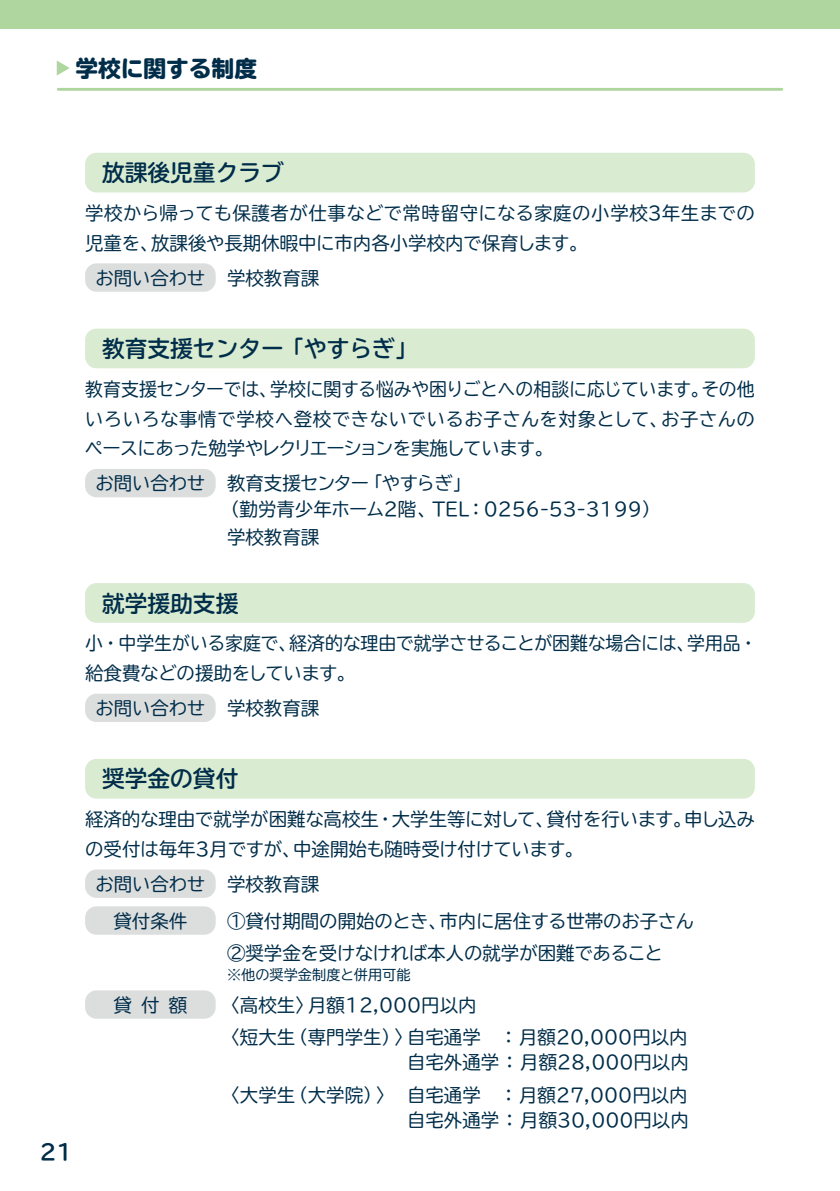
<style>
.page{position:relative;width:840px;height:1191px;background:#fff}
.page>*{position:absolute;margin:0;border:0;box-sizing:border-box;transform-origin:0 0}
.t1{font:700 22.6px "TBUDR Go Std";color:#002d49}
.t2{font:800 22.6px "TBUDR Go Std";color:#002d49}
.t3{font:700 21.2px "TBUDR Go Std";color:#002d49}
.t4{font:18.4px/29.8px "TBUDR Go Std";color:#002d49}
.t5{font:14.2px "TBUDR Go Std";color:#002d49}
</style>
<div class="page">
<hr style="left:58px;top:88px;width:723px;height:3px;background:#aed69e">
<div style="left:0;top:0;width:839px;height:28px;background:#aed69e"></div>
<svg style="left:57px;top:61px;width:13px;height:15px"></svg>
<svg style="left:839px;top:0;width:1px;height:28px"></svg>
<div style="left:85px;top:153px;width:669px;height:39px;background:#d9ebd1;border-radius:11px"></div>
<div style="left:85px;top:263px;width:130px;height:29px;background:#dcdddd;border-radius:11px"></div>
<div style="left:85px;top:693px;width:130px;height:29px;background:#dcdddd;border-radius:11px"></div>
<div style="left:85px;top:583px;width:669px;height:40px;background:#d9ebd1;border-radius:11px"></div>
<div style="left:85px;top:469px;width:130px;height:28px;background:#dcdddd;border-radius:11px"></div>
<div style="left:85px;top:328px;width:669px;height:40px;background:#d9ebd1;border-radius:11px"></div>
<div style="left:85px;top:759px;width:669px;height:39px;background:#d9ebd1;border-radius:11px"></div>
<div style="left:85px;top:869px;width:130px;height:29px;background:#dcdddd;border-radius:11px"></div>
<div style="left:85px;top:990px;width:130px;height:28px;background:#dcdddd;border-radius:11px"></div>
<div style="left:85px;top:906px;width:130px;height:28px;background:#dcdddd;border-radius:11px"></div>
<p class="t2" style="left:75px;top:56px;width:183px">学校に関する制度</p>
<p class="t1" style="left:102px;top:154px;width:183px">放課後児童クラブ</p>
<p class="t4" style="left:85px;top:198px;width:671px">学校から帰っても保護者が仕事などで常時留守になる家庭の小学校3年生までの児童を、放課後や長期休暇中に市内各小学校内で保育します。</p>
<p class="t4" style="left:95px;top:262px;width:225px">お問い合わせ 学校教育課</p>
<p class="t1" style="left:102px;top:330px;width:317px">教育支援センター「やすらぎ」</p>
<p class="t4" style="left:84px;top:374px;width:671px;text-align:justify">教育支援センターでは、学校に関する悩みや困りごとへの相談に応じています。その他いろいろな事情で学校へ登校できないでいるお子さんを対象として、お子さんのペースにあった勉学やレクリエーションを実施しています。</p>
<p class="t4" style="left:95px;top:468px;width:111px">お問い合わせ</p>
<p class="t4" style="left:221px;top:470px;width:440px;line-height:25.6px;text-indent:6px">教育支援センター「やすらぎ」<br>（勤労青少年ホーム2階、TEL：0256-53-3199）</p>
<p class="t4" style="left:227px;top:522px;width:94px">学校教育課</p>
<p class="t1" style="left:102px;top:584px;width:138px">就学援助支援</p>
<p class="t4" style="left:85px;top:628px;width:673px">小・中学生がいる家庭で、経済的な理由で就学させることが困難な場合には、学用品・給食費などの援助をしています。</p>
<p class="t4" style="left:95px;top:693px;width:225px">お問い合わせ 学校教育課</p>
<p class="t3" style="left:40px;top:1134px;width:35px">21</p>
<p class="t1" style="left:102px;top:760px;width:138px">奨学金の貸付</p>
<p class="t4" style="left:85px;top:804px;width:671px">経済的な理由で就学が困難な高校生・大学生等に対して、貸付を行います。申し込みの受付は毎年3月ですが、中途開始も随時受け付けています。</p>
<p class="t4" style="left:95px;top:868px;width:225px">お問い合わせ 学校教育課</p>
<p class="t4" style="left:113px;top:905px;width:75px">貸付条件</p>
<p class="t4" style="left:113px;top:989px;width:75px">貸付額</p>
<p class="t4" style="left:227px;top:904px;width:468px;line-height:32.2px">①貸付期間の開始のとき、市内に居住する世帯のお子さん<br>②奨学金を受けなければ本人の就学が困難であること</p>
<p class="t5" style="left:227px;top:963px;width:185px">※他の奨学金制度と併用可能</p>
<p class="t4" style="left:221px;top:988px;width:467px;line-height:32.2px">〈高校生〉月額12,000円以内<br>〈短大生（専門学生）〉自宅通学　：月額20,000円以内</p>
<p class="t4" style="left:221px;top:1046px;width:468px;line-height:32.2px;text-align:right">自宅外通学：月額28,000円以内<br>〈大学生（大学院）〉　自宅通学　：月額27,000円以内</p>
<p class="t4" style="left:407px;top:1105px;width:283px">自宅外通学：月額30,000円以内</p>
</div>
